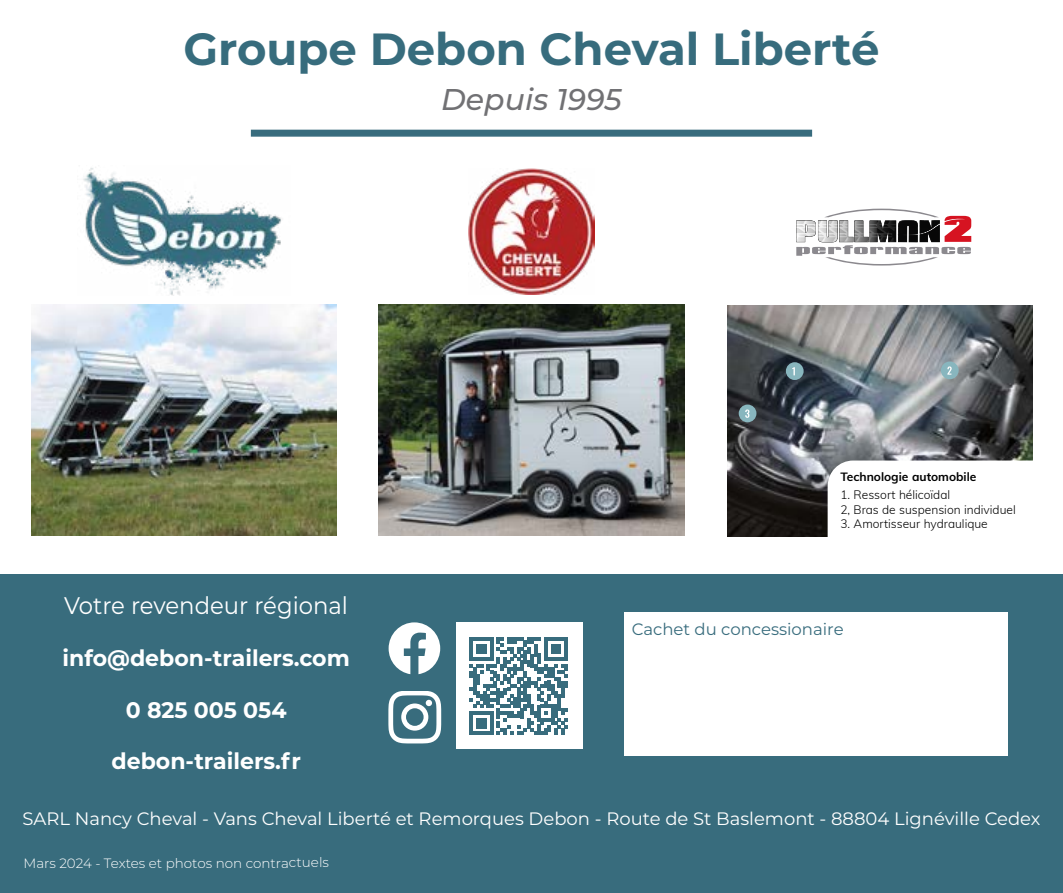
<style>
.page{position:relative;width:1063px;height:893px;background:#fff}
.page>*{position:absolute;margin:0;border:0;box-sizing:border-box;transform-origin:0 0}
.t1{font:700 45px "Montserrat";color:#376c7d}
.t2{font:italic 500 30px "Montserrat";color:#717174}
.t3{font:24px "Montserrat";color:#fff;scale:.95 1}
.t4{font:700 22.5px "Montserrat";color:#fff}
.t5{font:18px "Montserrat";color:#fff}
.t6{font:16.5px "Montserrat";color:#386c7d}
.t7{font:300 13.5px "Montserrat";color:#fff}
.t8{font:300 12px/14.4px "Muli";color:#000}
.t9{font:700 12px "Muli";color:#000}
</style>
<div class="page">
<div style="left:0;top:574px;width:1063px;height:319px;background:#386c7d"></div>
<div style="left:624px;top:613px;width:384px;height:143px;background:#fff"></div>
<svg style="left:388px;top:691px;width:53px;height:52px"></svg>
<svg style="left:389px;top:622px;width:51px;height:52px"></svg>
<div style="left:456px;top:622px;width:127px;height:127px;background:#fff"></div>
<svg style="left:470px;top:637px;width:98px;height:98px"></svg>
<div style="left:251px;top:130px;width:561px;height:7px;background:#386c7d;border:2px solid #386c7e"></div>
<img style="left:379px;top:305px;width:305px;height:231px">
<img style="left:727px;top:306px;width:306px;height:231px">
<svg style="left:828px;top:461px;width:205px;height:76px"></svg>
<div style="left:786px;top:362px;width:18px;height:18px;background:#88b6be;border-radius:50%"></div>
<svg style="left:792px;top:367px;width:3px;height:8px"></svg>
<div style="left:941px;top:361px;width:18px;height:18px;background:#88b6be;border-radius:50%"></div>
<svg style="left:947px;top:366px;width:5px;height:9px"></svg>
<div style="left:739px;top:405px;width:17px;height:17px;background:#88b6be;border-radius:50%"></div>
<svg style="left:745px;top:409px;width:4px;height:9px"></svg>
<svg style="left:796px;top:209px;width:175px;height:57px"></svg>
<img style="left:31px;top:305px;width:306px;height:231px">
<img style="left:468px;top:169px;width:127px;height:126px">
<img style="left:83px;top:168px;width:198px;height:128px">
<h1 class="t1" style="left:183px;top:16px;width:698px">Groupe Debon Cheval Liberté</h1>
<h2 class="t2" style="left:441px;top:78px;width:182px">Depuis 1995</h2>
<h3 class="t3" style="left:64px;top:588px;width:300px">Votre revendeur régional</h3>
<p class="t4" style="left:63px;top:642px;width:289px">info@debon-trailers.com</p>
<p class="t4" style="left:126px;top:694px;width:162px">0 825 005 054</p>
<p class="t4" style="left:112px;top:745px;width:191px">debon-trailers.fr</p>
<p class="t9" style="left:840px;top:468px;width:138px">Technologie automobile</p>
<p class="t8" style="left:840px;top:487px;width:177px">1. Ressort hélicoïdal<br>2, Bras de suspension individuel</p>
<p class="t8" style="left:840px;top:516px;width:149px">3. Amortisseur hydraulique</p>
<p class="t6" style="left:632px;top:618px;width:213px">Cachet du concessionaire</p>
<p class="t5" style="left:22px;top:806px;width:1020px">SARL Nancy Cheval - Vans Cheval Liberté et Remorques Debon - Route de St Baslemont - 88804 Lignéville Cedex</p>
<p class="t7" style="left:23px;top:854px;width:307px">Mars 2024 - Textes et photos non contractuels</p>
</div>
